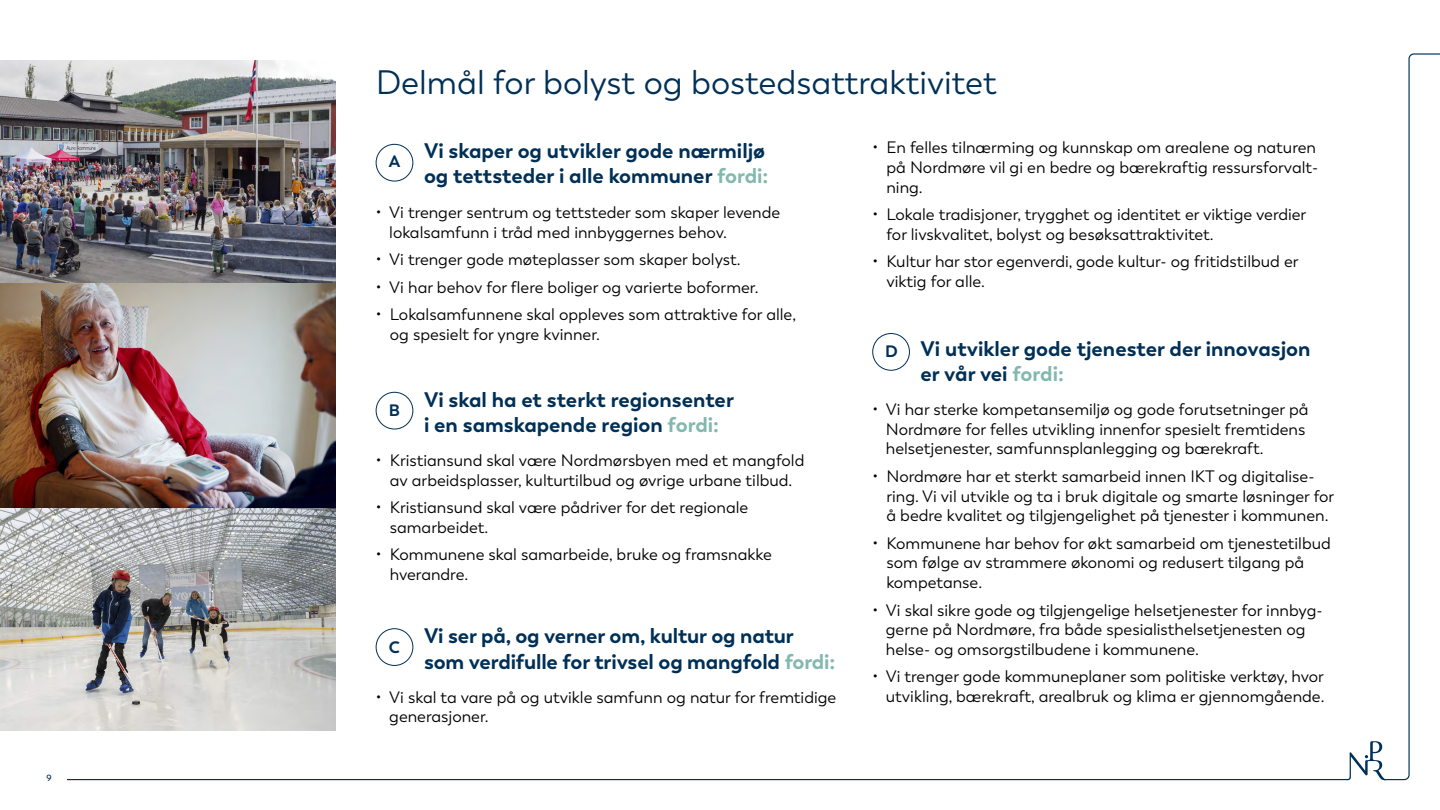
<style>
.page{position:relative;width:1440px;height:810px;background:#fff}
.page>*{position:absolute;margin:0;border:0;box-sizing:border-box;transform-origin:0 0}
.t1{font:33.75px "Boston";color:#003057}
.t2{font:700 21px/25.2px "Boston";color:#003057}
.t3{font:16.5px/19.8px "Boston";color:#000}
.t4{font:700 16.5px "Boston";color:#003057}
.t5{font:600 9px "Boston";color:#003057}
.s1{color:#82b8ae}
.s2{font-size:16.5px}
</style>
<div class="page">
<svg style="left:1346px;top:53px;width:94px;height:728px"></svg>
<hr style="left:68px;top:779px;width:1280px;height:1px;background:#003057">
<img style="left:0;top:60px;width:336px;height:671px">
<div style="left:376px;top:144px;width:37px;height:37px;border:1px solid #003057;border-radius:50%"></div>
<div style="left:376px;top:392px;width:37px;height:37px;border:1px solid #003057;border-radius:50%"></div>
<div style="left:376px;top:628px;width:37px;height:38px;border:1px solid #003057;border-radius:50%"></div>
<div style="left:872px;top:333px;width:38px;height:38px;border:1px solid #003057;border-radius:50%"></div>
<p class="t5" style="left:47px;top:772px;width:7px">9</p>
<h1 class="t1" style="left:376px;top:63px;width:622px">Delmål for bolyst og bostedsattraktivitet</h1>
<p class="t4" style="left:389px;top:151px;width:13px">A</p>
<p class="t2" style="left:424px;top:138px;width:346px">Vi skaper og utvikler gode nærmiljø og tettsteder i alle kommuner <span class="s1">fordi:</span></p>
<p class="t3" style="left:389px;top:203px;width:393px;text-indent:-14px">• Vi trenger sentrum og tettsteder som skaper levende lokalsamfunn i tråd med innbyggernes behov.</p>
<p class="t3" style="left:376px;top:250px;width:366px">• Vi trenger gode møteplasser som skaper bolyst.</p>
<p class="t3" style="left:376px;top:277px;width:384px">• Vi har behov for flere boliger og varierte boformer.</p>
<p class="t3" style="left:390px;top:305px;width:408px;text-indent:-14px">• Lokalsamfunnene skal oppleves som attraktive for alle, og spesielt for yngre kvinner.</p>
<p class="t2" style="left:424px;top:387px;width:312px;text-indent:-35px"><sub>B</sub> Vi skal ha et sterkt regionsenter i en samskapende region <span class="s1">fordi:</span></p>
<p class="t3" style="left:376px;top:451px;width:430px;text-align:center">• Kristiansund skal være Nordmørsbyen med et mangfold av arbeidsplasser, kulturtilbud og øvrige urbane tilbud.</p>
<p class="t3" style="left:390px;top:498px;width:360px;text-indent:-14px">• Kristiansund skal være pådriver for det regionale samarbeidet.</p>
<p class="t3" style="left:390px;top:545px;width:384px;text-indent:-14px">• Kommunene skal samarbeide, bruke og framsnakke hverandre.</p>
<p class="t4" style="left:389px;top:637px;width:13px">C</p>
<p class="t2" style="left:424px;top:624px;width:413px">Vi ser på, og verner om, kultur og natur som verdifulle for trivsel og mangfold <span class="s1">fordi:</span></p>
<p class="t3" style="left:389px;top:687px;width:449px;text-indent:-14px">• Vi skal ta vare på og utvikle samfunn og natur for fremtidige generasjoner.</p>
<p class="t3" style="left:886px;top:138px;width:433px;text-indent:-14px">• En felles tilnærming og kunnskap om arealene og naturen på Nordmøre vil gi en bedre og bærekraftig ressursforvalt&shy;ning.</p>
<p class="t3" style="left:886px;top:205px;width:422px;text-indent:-14px">• Lokale tradisjoner, trygghet og identitet er viktige verdier for livskvalitet, bolyst og besøksattraktivitet.</p>
<p class="t3" style="left:886px;top:252px;width:414px;text-indent:-14px">• Kultur har stor egenverdi, gode kultur- og fritidstilbud er viktig for alle.</p>
<p class="t2" style="left:921px;top:336px;width:392px;text-indent:-35px"><span class="s2">D</span> Vi utvikler gode tjenester der innovasjon er vår vei <span class="s1">fordi:</span></p>
<p class="t3" style="left:886px;top:399px;width:424px;text-indent:-14px">• Vi har sterke kompetansemiljø og gode forutsetninger på<br>Nordmøre for felles utvikling innenfor spesielt fremtidens helsetjenester, samfunnsplanlegging og bærekraft.</p>
<p class="t3" style="left:886px;top:466px;width:450px;text-indent:-14px">• Nordmøre har et sterkt samarbeid innen IKT og digitalise&shy;ring. Vi vil utvikle og ta i bruk digitale og smarte løsninger for å bedre kvalitet og tilgjengelighet på tjenester i kommunen.</p>
<p class="t3" style="left:886px;top:533px;width:446px;text-indent:-14px">• Kommunene har behov for økt samarbeid om tjenestetilbud som følge av strammere økonomi og redusert tilgang på kompetanse.</p>
<p class="t3" style="left:886px;top:600px;width:438px;text-indent:-14px">• Vi skal sikre gode og tilgjengelige helsetjenester for innbyg&shy;gerne på Nordmøre, fra både spesialisthelsetjenesten og helse- og omsorgstilbudene i kommunene.</p>
<p class="t3" style="left:872px;top:667px;width:454px;text-align:right">• Vi trenger gode kommuneplaner som politiske verktøy, hvor utvikling, bærekraft, arealbruk og klima er gjennomgående.</p>
</div>
